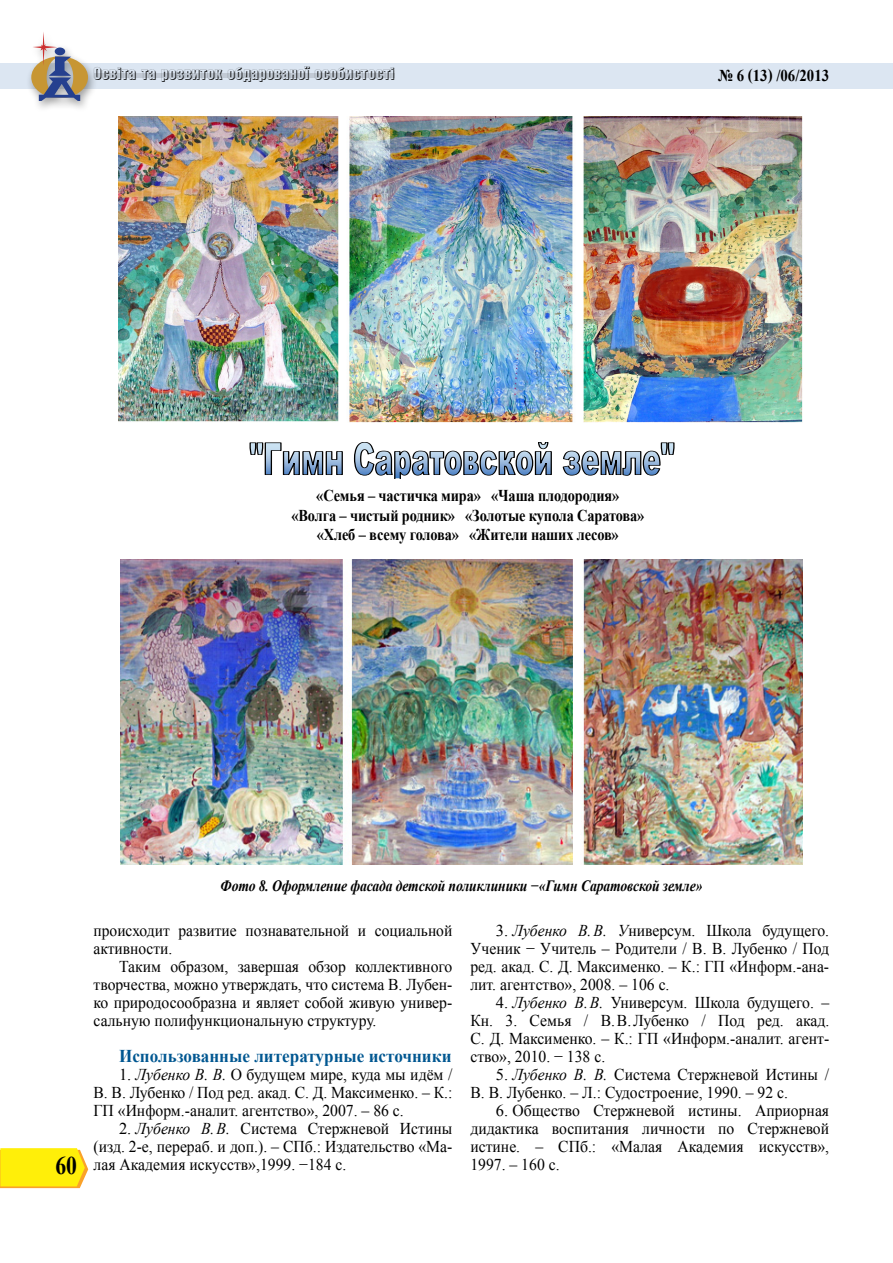
<style>
.page{position:relative;width:893px;height:1263px;background:#fff}
.page>*{position:absolute;margin:0;border:0;box-sizing:border-box;transform-origin:0 0}
.t1{font:700 25.5px "Times New Roman";color:#000;scale:.85 1}
.t2{font:700 18px "Times New Roman";color:#005791;scale:.95 1}
.t3{font:16.5px/18px "Times New Roman";color:#000;text-align:justify}
.t4{font:16.5px/18px "Times New Roman";color:#000;text-align:justify;scale:.95 1}
.t5{font:700 16.5px/19.5px "Times New Roman";letter-spacing:-.01em;color:#000;text-align:center;scale:.87 1}
.t6{font:16.5px/18px "Times New Roman";color:#000;scale:.94 1}
.t7{font:16.5px "Helios Compr Shadow";color:#000}
.t8{font:700 16.5px "Times New Roman";letter-spacing:-.01em;color:#000;scale:.9 1}
.t9{font:italic 700 15.75px "Times New Roman";letter-spacing:-.01em;color:#000;scale:.87 1}
.s1{font-style:italic}
</style>
<div class="page">
<div style="left:1px;top:63px;width:892px;height:26px;background:#dce6f2"></div>
<svg style="left:0;top:1148px;width:88px;height:40px;background:#feea18"></svg>
<hr style="left:94px;top:73px;width:300px;height:4px;background:#c2cad5">
<div style="left:26px;top:30px;width:72px;height:82px;background:#000;opacity:.37"></div>
<svg style="left:31px;top:31px;width:57px;height:70px"></svg>
<img style="left:118px;top:117px;width:685px;height:305px">
<img style="left:120px;top:559px;width:682px;height:305px">
<svg style="left:250px;top:442px;width:93px;height:33px"></svg>
<svg style="left:354px;top:442px;width:198px;height:36px"></svg>
<svg style="left:562px;top:442px;width:113px;height:34px"></svg>
<p class="t7" style="left:94px;top:65px;width:303px">Освіта та розвиток обдарованої особистості</p>
<p class="t8" style="left:718px;top:64px;width:125px">№ 6 (13) /06/2013</p>
<p class="t5" style="left:291px;top:486px;width:407px">«Семья – частичка мира» «Чаша плодородия»<br>«Волга – чистый родник» «Золотые купола Саратова» «Хлеб – всему голова» «Жители наших лесов»</p>
<h1 class="t1" style="left:55px;top:1148px;width:27px">60</h1>
<p class="t9" style="left:220px;top:875px;width:556px">Фото 8. Оформление фасада детской поликлиники −«Гимн Саратовской земле»</p>
<p class="t6" style="left:94px;top:921px;width:383px">происходит развитие познавательной и социальной активности.</p>
<p class="t4" style="left:94px;top:957px;width:379px;text-indent:26px">Таким образом, завершая обзор коллективного творчества, можно утверждать, что система В. Лубен&shy;ко природосообразна и являет собой живую универ&shy;сальную полифункциональную структуру.</p>
<p class="t2" style="left:119px;top:1044px;width:351px">Использованные литературные источники</p>
<p class="t3" style="left:94px;top:1065px;width:360px;text-indent:26px">1. <span class="s1">Лубенко В. В.</span> О будущем мире, куда мы идём / В. В. Лубенко / Под ред. акад. С. Д. Максименко. – К.:<br>ГП «Информ.-аналит. агентство», 2007. – 86 с.</p>
<p class="t3" style="left:94px;top:1119px;width:360px;text-indent:26px">2. <span class="s1">Лубенко В.В.</span> Система Стержневой Истины (изд. 2-е, перераб. и доп.). – СПб.: Издательство «Ма&shy;лая Академия искусств»,1999. −184 с.</p>
<p class="t3" style="left:470px;top:921px;width:360px;text-indent:26px">3. <span class="s1">Лубенко В.В. У</span>ниверсум. Школа будущего.<br>Ученик − Учитель – Родители / В. В. Лубенко / Под ред. акад. С. Д. Максименко. – К.: ГП «Информ.-ана&shy;лит. агентство», 2008. – 106 с.</p>
<p class="t3" style="left:470px;top:993px;width:360px;text-indent:26px">4. <span class="s1">Лубенко В.В.</span> Универсум. Школа будущего. – Кн. 3. Семья / В.В.Лубенко / Под ред. акад.<br>С. Д. Максименко. – К.: ГП «Информ.-аналит. агент&shy;ство», 2010. − 138 с.</p>
<p class="t3" style="left:470px;top:1065px;width:360px;text-indent:26px">5. <span class="s1">Лубенко В. В.</span> Система Стержневой Истины /<br>В. В. Лубенко. – Л.: Судостроение, 1990. – 92 с.</p>
<p class="t3" style="left:470px;top:1101px;width:360px;text-indent:26px">6. Общество Стержневой истины. Априорная дидактика воспитания личности по Стержневой истине. – СПб.: «Малая Академия искусств», 1997. – 160 с.</p>
</div>
